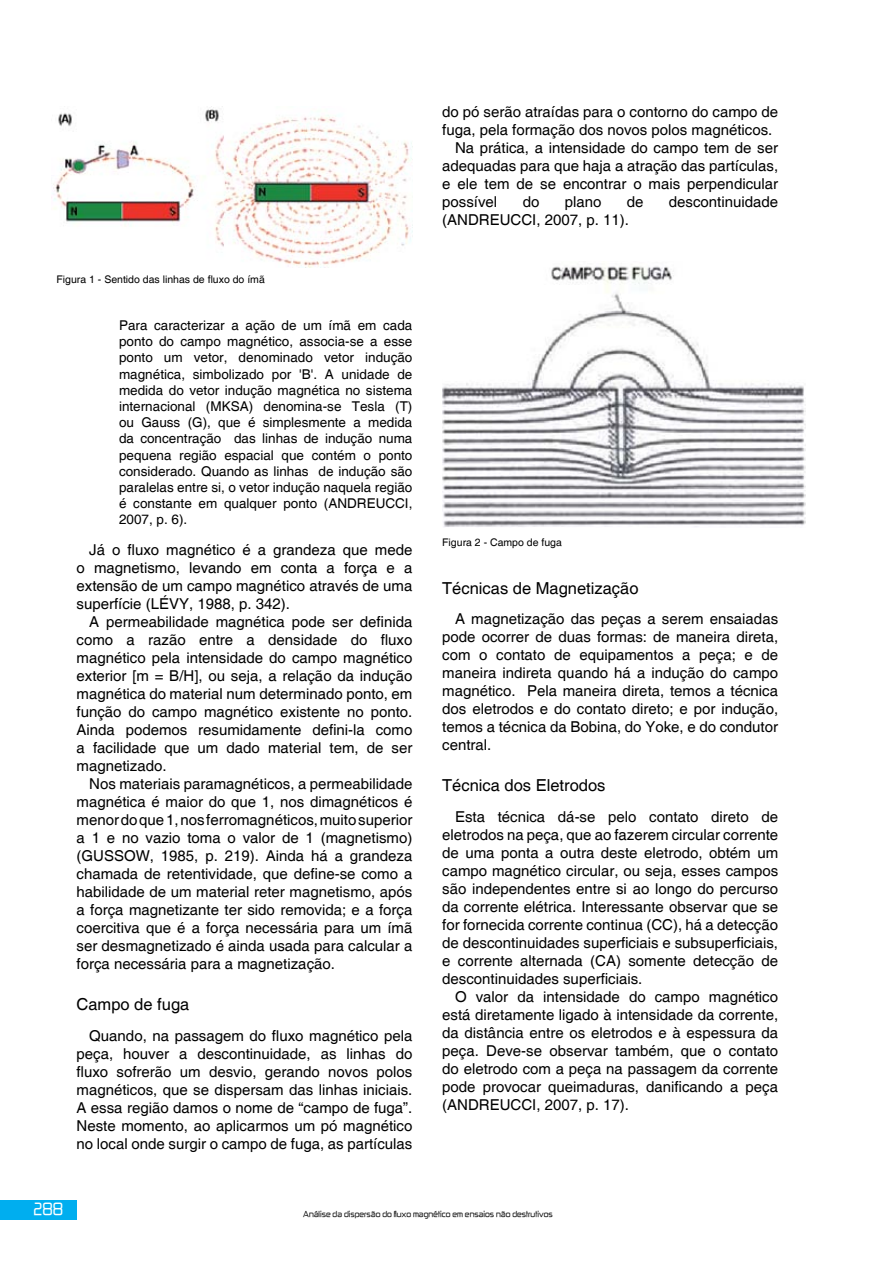
<style>
.page{position:relative;width:893px;height:1263px;background:#fff}
.page>*{position:absolute;margin:0;border:0;box-sizing:border-box;transform-origin:0 0}
.t1{font:16.5px "Helvetica";color:#000}
.t2{font:15px/18px "Helvetica";color:#000;text-align:justify}
.t3{font:15px "Zekton";color:#fff}
.t4{font:13.5px/16.2px "Helvetica";color:#000;text-align:justify}
.t5{font:10.5px "Helvetica";color:#000}
.t6{font:7.5px "Zekton";color:#000}
</style>
<div class="page">
<div style="left:0;top:1200px;width:77px;height:20px;background:#00aeef"></div>
<img style="left:51px;top:106px;width:361px;height:161px">
<img style="left:442px;top:266px;width:363px;height:261px">
<p class="t5" style="left:57px;top:273px;width:210px">Figura 1 - Sentido das linhas de fluxo do ímã</p>
<p class="t4" style="left:119px;top:318px;width:295px">Para caracterizar a ação de um ímã em cada ponto do campo magnético, associa-se a esse ponto um vetor, denominado vetor indução magnética, simbolizado por 'B'. A unidade de medida do vetor indução magnética no sistema internacional (MKSA) denomina-se Tesla (T) ou Gauss (G), que é simplesmente a medida da concentração das linhas de indução numa pequena região espacial que contém o ponto considerado. Quando as linhas de indução são paralelas entre si, o vetor indução naquela região é constante em qualquer ponto (ANDREUCCI, 2007, p. 6).</p>
<p class="t2" style="left:77px;top:541px;width:337px;text-indent:13px">Já o fluxo magnético é a grandeza que mede o magnetismo, levando em conta a força e a extensão de um campo magnético através de uma superfície (LÉVY, 1988, p. 342).</p>
<p class="t2" style="left:77px;top:613px;width:337px;text-indent:13px">A permeabilidade magnética pode ser definida como a razão entre a densidade do fluxo magnético pela intensidade do campo magnético exterior [m = B/H], ou seja, a relação da indução magnética do material num determinado ponto, em função do campo magnético existente no ponto.<br>Ainda podemos resumidamente defini-la como a facilidade que um dado material tem, de ser magnetizado.</p>
<p class="t2" style="left:77px;top:775px;width:337px;text-indent:13px">Nos materiais paramagnéticos, a permeabilidade magnética é maior do que 1, nos dimagnéticos é menor do que 1, nos ferromagnéticos, muito superior a 1 e no vazio toma o valor de 1 (magnetismo) (GUSSOW, 1985, p. 219). Ainda há a grandeza chamada de retentividade, que define-se como a habilidade de um material reter magnetismo, após a força magnetizante ter sido removida; e a força coercitiva que é a força necessária para um ímã ser desmagnetizado é ainda usada para calcular a força necessária para a magnetização.</p>
<p class="t1" style="left:77px;top:995px;width:114px">Campo de fuga</p>
<p class="t2" style="left:77px;top:1027px;width:337px;text-indent:13px">Quando, na passagem do fluxo magnético pela peça, houver a descontinuidade, as linhas do fluxo sofrerão um desvio, gerando novos polos magnéticos, que se dispersam das linhas iniciais.<br>A essa região damos o nome de “campo de fuga”.<br>Neste momento, ao aplicarmos um pó magnético no local onde surgir o campo de fuga, as partículas</p>
<p class="t2" style="left:442px;top:104px;width:337px">do pó serão atraídas para o contorno do campo de</p>
<p class="t2" style="left:442px;top:122px;width:332px">fuga, pela formação dos novos polos magnéticos.</p>
<p class="t2" style="left:455px;top:140px;width:325px">Na prática, a intensidade do campo tem de ser</p>
<p class="t2" style="left:442px;top:158px;width:337px">adequadas para que haja a atração das partículas,</p>
<p class="t2" style="left:442px;top:176px;width:337px">e ele tem de se encontrar o mais perpendicular</p>
<p class="t2" style="left:442px;top:194px;width:57px">possível</p>
<p class="t2" style="left:523px;top:194px;width:18px">do</p>
<p class="t2" style="left:565px;top:194px;width:38px">plano</p>
<p class="t2" style="left:627px;top:194px;width:18px">de</p>
<p class="t2" style="left:669px;top:194px;width:111px">descontinuidade</p>
<p class="t2" style="left:442px;top:212px;width:188px">(ANDREUCCI, 2007, p. 11).</p>
<p class="t5" style="left:442px;top:536px;width:121px">Figura 2 - Campo de fuga</p>
<p class="t1" style="left:442px;top:578px;width:198px">Técnicas de Magnetização</p>
<p class="t2" style="left:442px;top:611px;width:337px;text-indent:13px">A magnetização das peças a serem ensaiadas pode ocorrer de duas formas: de maneira direta, com o contato de equipamentos a peça; e de maneira indireta quando há a indução do campo magnético. Pela maneira direta, temos a técnica dos eletrodos e do contato direto; e por indução, temos a técnica da Bobina, do Yoke, e do condutor central.</p>
<p class="t1" style="left:442px;top:776px;width:165px">Técnica dos Eletrodos</p>
<p class="t2" style="left:442px;top:808px;width:337px;text-indent:13px">Esta técnica dá-se pelo contato direto de eletrodos na peça, que ao fazerem circular corrente de uma ponta a outra deste eletrodo, obtém um campo magnético circular, ou seja, esses campos são independentes entre si ao longo do percurso da corrente elétrica. Interessante observar que se for fornecida corrente continua (CC), há a detecção de descontinuidades superficiais e subsuperficiais, e corrente alternada (CA) somente detecção de descontinuidades superficiais.</p>
<p class="t2" style="left:442px;top:988px;width:337px;text-indent:13px">O valor da intensidade do campo magnético está diretamente ligado à intensidade da corrente, da distância entre os eletrodos e à espessura da peça. Deve-se observar também, que o contato do eletrodo com a peça na passagem da corrente pode provocar queimaduras, danificando a peça (ANDREUCCI, 2007, p. 17).</p>
<p class="t3" style="left:34px;top:1199px;width:31px">288</p>
<p class="t6" style="left:303px;top:1209px;width:251px">Análise da dispersão do fluxo magnético em ensaios não destrutivos</p>
</div>
